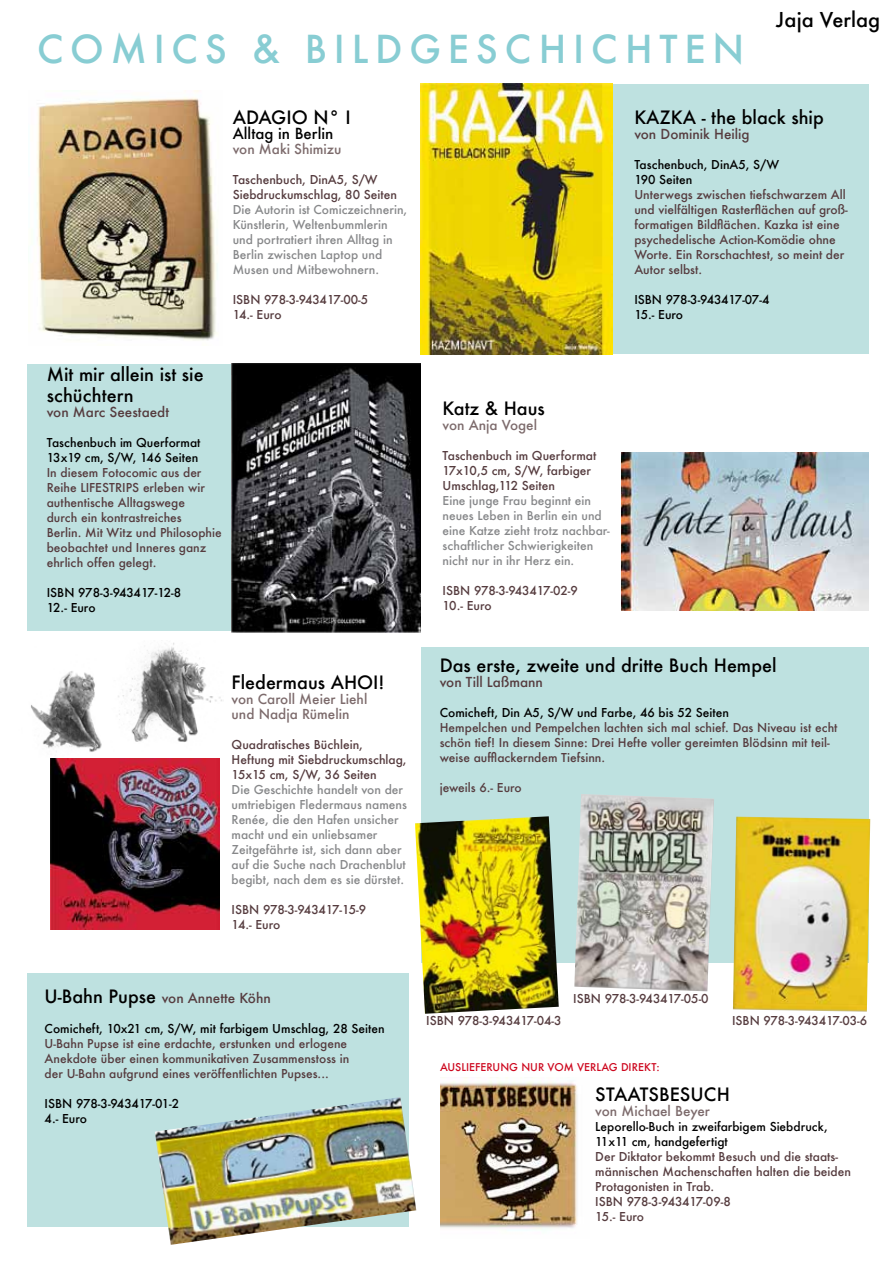
<style>
.page{position:relative;width:893px;height:1263px;background:#fff}
.page>*{position:absolute;margin:0;border:0;box-sizing:border-box;transform-origin:0 0}
.t1{font:500 37.65px "Futura";letter-spacing:.18em;color:#88cdd3}
.t2{font:500 20.1px "Futura";color:#000}
.t3{font:500 18px/21px "Futura";color:#000}
.t4{font:500 15px "Futura";color:#000}
.t5{font:500 13.5px/15px "Futura";color:#7d6b6c}
.t6{font:500 13.5px "Futura";color:#563c3f}
.t7{font:500 12px/15px "Futura";color:#563c3f}
.t8{font:500 12px/15px "Futura";color:#87888a}
.t9{font:500 12px/15px "Futura";color:#000}
.t10{font:500 10.5px "Futura";color:#cd071e}
.s1{font-size:18px;color:#000}
</style>
<div class="page">
<div style="left:27px;top:18px;width:842px;height:1209px;background:#bee1e0"></div>
<div style="left:0;top:631px;width:421px;height:342px;background:#fff"></div>
<div style="left:0;top:45px;width:421px;height:319px;background:#fff"></div>
<div style="left:420px;top:354px;width:473px;height:292px;background:#fff"></div>
<div style="left:0;top:5px;width:877px;height:79px;background:#fff"></div>
<div style="left:409px;top:963px;width:484px;height:300px;background:#fff"></div>
<img style="left:232px;top:363px;width:188px;height:269px">
<img style="left:51px;top:758px;width:169px;height:171px">
<img style="left:37px;top:90px;width:180px;height:251px">
<img style="left:155px;top:1097px;width:261px;height:148px">
<img style="left:621px;top:453px;width:248px;height:157px">
<img style="left:421px;top:84px;width:191px;height:270px">
<img style="left:440px;top:1078px;width:137px;height:152px">
<img style="left:733px;top:816px;width:137px;height:196px">
<img style="left:415px;top:816px;width:144px;height:198px">
<img style="left:574px;top:794px;width:140px;height:197px">
<img style="left:31px;top:643px;width:191px;height:109px">
<h1 class="t1" style="left:37px;top:23px;width:708px">COMICS &amp; BILDGESCHICHTEN</h1>
<h2 class="t2" style="left:776px;top:6px;width:105px">Jaja Verlag</h2>
<h3 class="t3" style="left:233px;top:107px;width:120px">ADAGIO N° I</h3>
<p class="t4" style="left:233px;top:123px;width:102px">Alltag in Berlin</p>
<p class="t5" style="left:233px;top:141px;width:110px">von Maki Shimizu</p>
<p class="t7" style="left:233px;top:172px;width:166px">Taschenbuch, DinA5, S/W<br>Siebdruckumschlag, 80 Seiten</p>
<p class="t8" style="left:233px;top:202px;width:176px">Die Autorin ist Comiczeichnerin,<br>Künstlerin, Weltenbummlerin und portratiert ihren Alltag in<br>Berlin zwischen Laptop und<br>Musen und Mitbewohnern.</p>
<p class="t7" style="left:233px;top:292px;width:137px">ISBN 978-3-943417-00-5<br>14.- Euro</p>
<h3 class="t3" style="left:47px;top:363px;width:158px">Mit mir allein ist sie schüchtern</h3>
<p class="t6" style="left:47px;top:402px;width:124px">von Marc Seestaedt</p>
<p class="t9" style="left:47px;top:435px;width:155px">Taschenbuch im Querformat<br>13x19 cm, S/W, 146 Seiten</p>
<p class="t7" style="left:47px;top:465px;width:176px">In diesem Fotocomic aus der<br>Reihe LIFESTRIPS erleben wir authentische Alltagswege<br>durch ein kontrastreiches<br>Berlin. Mit Witz und Philosophie beobachtet und Inneres ganz ehrlich offen gelegt.</p>
<p class="t9" style="left:47px;top:585px;width:136px">ISBN 978-3-943417-12-8<br>12.- Euro</p>
<h3 class="t3" style="left:232px;top:671px;width:154px">Fledermaus AHOI!</h3>
<p class="t5" style="left:232px;top:691px;width:137px">von Caroll Meier Liehl und Nadja Rümelin</p>
<p class="t7" style="left:232px;top:737px;width:177px">Quadratisches Büchlein,<br>Heftung mit Siebdruckumschlag,<br>15x15 cm, S/W, 36 Seiten</p>
<p class="t8" style="left:232px;top:782px;width:177px">Die Geschichte handelt von der umtriebigen Fledermaus namens<br>Renée, die den Hafen unsicher macht und ein unliebsamer<br>Zeitgefährte ist, sich dann aber auf die Suche nach Drachenblut begibt, nach dem es sie dürstet.</p>
<p class="t7" style="left:232px;top:902px;width:136px">ISBN 978-3-943417-15-9<br>14.- Euro</p>
<h3 class="t3" style="left:634px;top:107px;width:191px">KAZKA - the black ship</h3>
<p class="t6" style="left:634px;top:125px;width:117px">von Dominik Heilig</p>
<p class="t9" style="left:634px;top:157px;width:146px">Taschenbuch, DinA5, S/W<br>190 Seiten</p>
<p class="t7" style="left:634px;top:187px;width:215px">Unterwegs zwischen tiefschwarzem All und vielfältigen Rasterflächen auf groß&shy;formatigen Bildflächen. Kazka ist eine psychedelische Action-Komödie ohne Worte. Ein Rorschachtest, so meint der Autor selbst.</p>
<p class="t9" style="left:634px;top:292px;width:137px">ISBN 978-3-943417-07-4<br>15.- Euro</p>
<h3 class="t3" style="left:443px;top:398px;width:104px">Katz &amp; Haus</h3>
<p class="t5" style="left:443px;top:418px;width:96px">von Anja Vogel</p>
<p class="t7" style="left:443px;top:448px;width:155px">Taschenbuch im Querformat<br>17x10,5 cm, S/W, farbiger<br>Umschlag,112 Seiten</p>
<p class="t8" style="left:443px;top:493px;width:169px">Eine junge Frau beginnt ein neues Leben in Berlin ein und eine Katze zieht trotz nachbar&shy;schaftlicher Schwierigkeiten nicht nur in ihr Herz ein.</p>
<p class="t7" style="left:443px;top:583px;width:137px">ISBN 978-3-943417-02-9<br>10.- Euro</p>
<h3 class="t3" style="left:440px;top:655px;width:338px">Das erste, zweite und dritte Buch Hempel</h3>
<p class="t6" style="left:440px;top:673px;width:105px">von Till Laßmann</p>
<p class="t9" style="left:440px;top:705px;width:291px">Comicheft, Din A5, S/W und Farbe, 46 bis 52 Seiten</p>
<p class="t7" style="left:440px;top:720px;width:399px">Hempelchen und Pempelchen lachten sich mal schief. Das Niveau ist echt schön tief! In diesem Sinne: Drei Hefte voller gereimten Blödsinn mit teil&shy;weise aufflackerndem Tiefsinn.</p>
<p class="t7" style="left:440px;top:780px;width:84px">jeweils 6.- Euro</p>
<p class="t6" style="left:45px;top:989px;width:228px"><span class="s1">U-Bahn Pupse</span> von Annette Köhn</p>
<p class="t9" style="left:45px;top:1021px;width:342px">Comicheft, 10x21 cm, S/W, mit farbigem Umschlag, 28 Seiten</p>
<p class="t7" style="left:45px;top:1036px;width:306px">U-Bahn Pupse ist eine erdachte, erstunken und erlogene<br>Anekdote über einen kommunikativen Zusammenstoss in der U-Bahn aufgrund eines veröffentlichten Pupses...</p>
<p class="t9" style="left:45px;top:1096px;width:136px">ISBN 978-3-943417-01-2<br>4.- Euro</p>
<p class="t7" style="left:573px;top:991px;width:137px">ISBN 978-3-943417-05-0</p>
<p class="t7" style="left:426px;top:1012px;width:137px">ISBN 978-3-943417-04-3</p>
<p class="t7" style="left:732px;top:1012px;width:137px">ISBN 978-3-943417-03-6</p>
<p class="t10" style="left:440px;top:1059px;width:221px">AUSLIEFERUNG NUR VOM VERLAG DIREKT:</p>
<h3 class="t3" style="left:595px;top:1084px;width:136px">STAATSBESUCH</h3>
<p class="t5" style="left:595px;top:1103px;width:116px">von Michael Beyer</p>
<p class="t9" style="left:595px;top:1119px;width:234px">Leporello-Buch in zweifarbigem Siebdruck,<br>11x11 cm, handgefertigt</p>
<p class="t7" style="left:595px;top:1149px;width:257px">Der Diktator bekommt Besuch und die staats&shy;männischen Machenschaften halten die beiden<br>Protagonisten in Trab.<br>ISBN 978-3-943417-09-8<br>15.- Euro</p>
</div>
